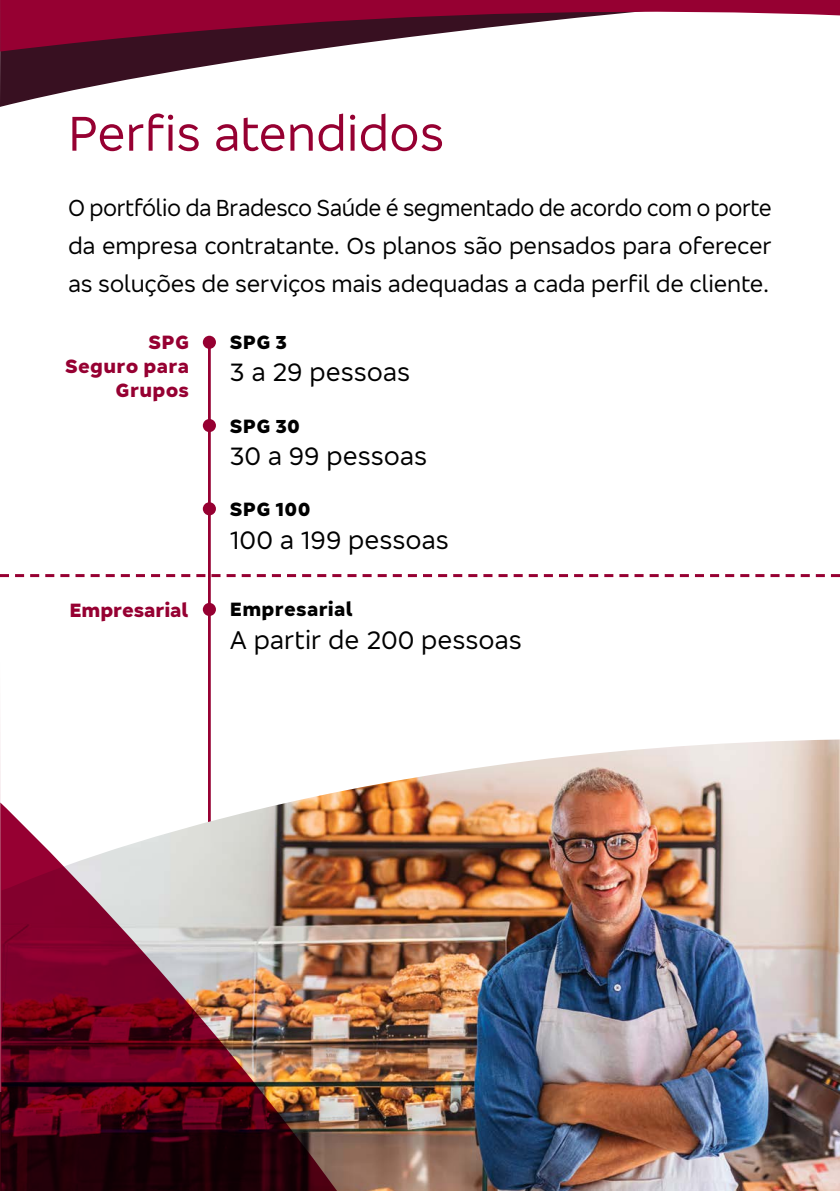
<style>
.page{position:relative;width:840px;height:1191px;background:#fff}
.page>*{position:absolute;margin:0;border:0;box-sizing:border-box;transform-origin:0 0}
.t1{font:50px "Bradesco Sans";color:#960032}
.t2{font:26.4px "Bradesco Sans";color:#000}
.t3{font:24px/38px "Bradesco Sans";letter-spacing:-.01em;color:#000;text-align:justify;scale:.96 1}
.t4{font:800 19.8px/24.2px "Bradesco Sans";letter-spacing:.005em;color:#960032;text-align:right}
.t5{font:800 19.8px "Bradesco Sans";letter-spacing:.015em;color:#000}
</style>
<div class="page">
<hr style="left:208px;top:342px;width:3px;height:507px;background:#960032">
<div style="left:203px;top:336px;width:13px;height:13px;background:#960032;border-radius:50%"></div>
<div style="left:203px;top:419px;width:13px;height:13px;background:#960032;border-radius:50%"></div>
<img style="left:0;top:490px;width:839px;height:701px">
<svg style="left:0;top:0;width:839px;height:107px"></svg>
<h1 class="t1" style="left:68px;top:102px;width:377px">Perfis atendidos</h1>
<p class="t3" style="left:68px;top:188px;width:734px">O portfólio da Bradesco Saúde é segmentado de acordo com o porte da empresa contratante. Os planos são pensados para oferecer as soluções de serviços mais adequadas a cada perfil de cliente.</p>
<p class="t4" style="left:65px;top:329px;width:125px">SPG<br>Seguro para<br>Grupos</p>
<p class="t4" style="left:69px;top:597px;width:120px">Empresarial</p>
<p class="t5" style="left:230px;top:329px;width:59px">SPG 3</p>
<p class="t2" style="left:230px;top:355px;width:182px">3 a 29 pessoas</p>
<p class="t5" style="left:230px;top:412px;width:72px">SPG 30</p>
<p class="t2" style="left:230px;top:439px;width:199px">30 a 99 pessoas</p>
<p class="t5" style="left:230px;top:496px;width:82px">SPG 100</p>
<p class="t2" style="left:230px;top:523px;width:220px">100 a 199 pessoas</p>
<p class="t5" style="left:230px;top:596px;width:124px">Empresarial</p>
<p class="t2" style="left:230px;top:623px;width:293px">A partir de 200 pessoas</p>
</div>
